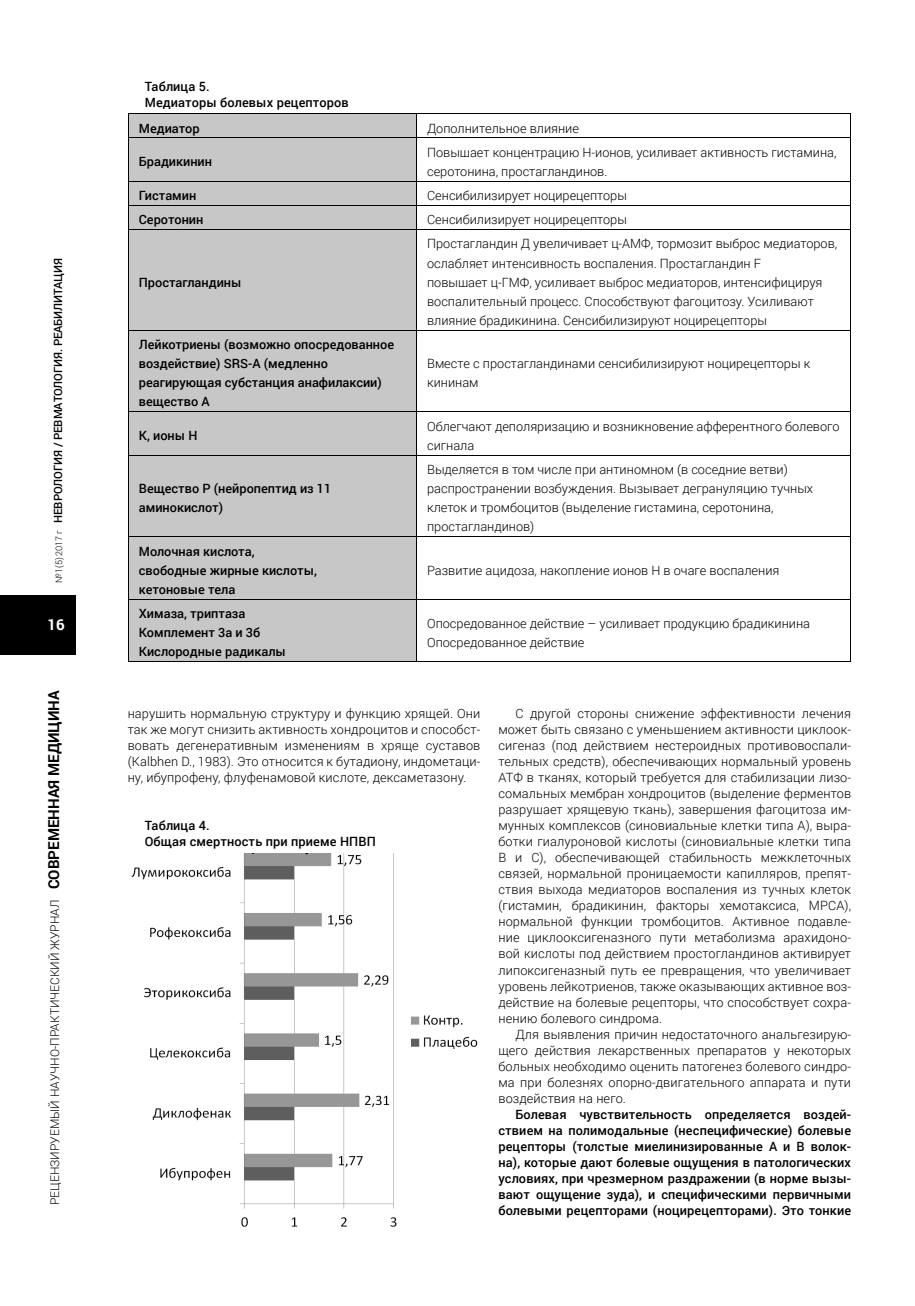
<style>
.page{position:relative;width:915px;height:1306px;background:#fff}
.page>*{position:absolute;margin:0;border:0;box-sizing:border-box;transform-origin:0 0}
.t1{font:700 15px "Roboto";color:#fff}
.t2{font:300 12.75px/16px "Roboto";color:#000}
.t3{font:500 12.75px/16px "Roboto";color:#000}
.t4{font:300 12px "Roboto";color:#000}
.t5{font:500 11.4px "Roboto";letter-spacing:-.01em;color:#000}
.s1{font-weight:300;font-size:9px}
.s2{font-weight:700;font-size:15px}
</style>
<div class="page">
<div style="left:0;top:595px;width:75px;height:60px;background:#000"></div>
<div style="left:129px;top:114px;width:287px;height:547px;background:#c7c7c7"></div>
<hr style="left:416px;top:113px;width:434px;height:1px;background:#000">
<hr style="left:416px;top:138px;width:434px;height:1px;background:#000">
<hr style="left:849px;top:138px;width:1px;height:43px;background:#000">
<hr style="left:416px;top:181px;width:434px;height:1px;background:#000">
<hr style="left:416px;top:205px;width:434px;height:1px;background:#000">
<hr style="left:416px;top:229px;width:434px;height:1px;background:#000">
<hr style="left:849px;top:230px;width:1px;height:100px;background:#000">
<hr style="left:416px;top:330px;width:434px;height:1px;background:#000">
<hr style="left:849px;top:331px;width:1px;height:80px;background:#000">
<hr style="left:416px;top:411px;width:434px;height:1px;background:#000">
<hr style="left:849px;top:412px;width:1px;height:43px;background:#000">
<hr style="left:416px;top:455px;width:434px;height:1px;background:#000">
<hr style="left:849px;top:455px;width:1px;height:81px;background:#000">
<hr style="left:416px;top:536px;width:434px;height:1px;background:#000">
<hr style="left:849px;top:537px;width:1px;height:62px;background:#000">
<hr style="left:416px;top:599px;width:434px;height:1px;background:#000">
<hr style="left:849px;top:599px;width:1px;height:62px;background:#000">
<hr style="left:416px;top:661px;width:434px;height:1px;background:#000">
<hr style="left:128px;top:113px;width:288px;height:1px;background:#000">
<svg style="left:128px;top:114px;width:1px;height:24px"></svg>
<svg style="left:416px;top:114px;width:1px;height:24px"></svg>
<hr style="left:128px;top:138px;width:288px;height:1px;background:#000">
<hr style="left:128px;top:138px;width:1px;height:43px;background:#000">
<hr style="left:416px;top:138px;width:1px;height:43px;background:#000">
<hr style="left:128px;top:181px;width:288px;height:1px;background:#000">
<hr style="left:128px;top:205px;width:288px;height:1px;background:#000">
<svg style="left:128px;top:182px;width:1px;height:47px"></svg>
<svg style="left:416px;top:182px;width:1px;height:47px"></svg>
<hr style="left:128px;top:229px;width:288px;height:1px;background:#000">
<hr style="left:128px;top:230px;width:1px;height:100px;background:#000">
<hr style="left:416px;top:230px;width:1px;height:100px;background:#000">
<hr style="left:128px;top:330px;width:288px;height:1px;background:#000">
<hr style="left:128px;top:331px;width:1px;height:80px;background:#000">
<hr style="left:416px;top:331px;width:1px;height:80px;background:#000">
<hr style="left:128px;top:411px;width:288px;height:1px;background:#000">
<hr style="left:128px;top:412px;width:1px;height:43px;background:#000">
<hr style="left:416px;top:412px;width:1px;height:43px;background:#000">
<hr style="left:128px;top:455px;width:288px;height:1px;background:#000">
<hr style="left:128px;top:455px;width:1px;height:81px;background:#000">
<hr style="left:416px;top:455px;width:1px;height:81px;background:#000">
<hr style="left:128px;top:536px;width:288px;height:1px;background:#000">
<hr style="left:128px;top:537px;width:1px;height:62px;background:#000">
<hr style="left:416px;top:537px;width:1px;height:62px;background:#000">
<hr style="left:128px;top:599px;width:288px;height:1px;background:#000">
<hr style="left:128px;top:599px;width:1px;height:62px;background:#000">
<hr style="left:416px;top:599px;width:1px;height:62px;background:#000">
<hr style="left:128px;top:661px;width:288px;height:1px;background:#000">
<img style="left:131px;top:853px;width:347px;height:374px">
<p class="t5" style="left:50px;top:582px;width:326px;rotate:-90deg"><span class="s1">№1(5) 2017 г</span> НЕВРОЛОГИЯ / РЕВМАТОЛОГИЯ. РЕАБИЛИТАЦИЯ</p>
<p class="t1" style="left:47px;top:614px;width:19px">16</p>
<p class="t4" style="left:46px;top:1204px;width:516px;rotate:-90deg">РЕЦЕНЗИРУЕМЫЙ НАУЧНО-ПРАКТИЧЕСКИЙ ЖУРНАЛ <span class="s2">СОВРЕМЕННАЯ МЕДИЦИНА</span></p>
<p class="t3" style="left:145px;top:78px;width:205px">Таблица 5.<br>Медиаторы болевых рецепторов</p>
<p class="t3" style="left:139px;top:120px;width:62px">Медиатор</p>
<p class="t2" style="left:427px;top:120px;width:153px">Дополнительное влияние</p>
<p class="t3" style="left:139px;top:153px;width:75px">Брадикинин</p>
<p class="t2" style="left:427px;top:142px;width:411px;line-height:19px">Повышает концентрацию Н-ионов, усиливает активность гистамина, серотонина, простагландинов.</p>
<p class="t3" style="left:139px;top:187px;width:59px">Гистамин</p>
<p class="t2" style="left:427px;top:187px;width:201px">Сенсибилизирует ноцирецепторы</p>
<p class="t3" style="left:139px;top:211px;width:66px">Серотонин</p>
<p class="t2" style="left:427px;top:211px;width:201px">Сенсибилизирует ноцирецепторы</p>
<p class="t3" style="left:139px;top:274px;width:104px">Простагландины</p>
<p class="t3" style="left:139px;top:334px;width:257px;line-height:19.2px">Лейкотриены (возможно опосредованное воздействие) SRS-А (медленно реагирующая субстанция анафилаксии) вещество А</p>
<p class="t2" style="left:427px;top:234px;width:411px;line-height:19.2px">Простагландин Д увеличивает ц-АМФ, тормозит выброс медиаторов, ослабляет интенсивность воспаления. Простагландин F<br>повышает ц-ГМФ, усиливает выброс медиаторов, интенсифицируя воспалительный процесс. Способствуют фагоцитозу. Усиливают влияние брадикинина. Сенсибилизируют ноцирецепторы</p>
<p class="t2" style="left:427px;top:353px;width:384px;line-height:19.2px">Вместе с простагландинами сенсибилизируют ноцирецепторы к кининам</p>
<p class="t3" style="left:139px;top:427px;width:60px">К, ионы Н</p>
<p class="t2" style="left:427px;top:416px;width:414px;line-height:19.2px">Облегчают деполяризацию и возникновение афферентного болевого сигнала</p>
<p class="t3" style="left:139px;top:478px;width:194px;line-height:19.2px">Вещество Р (нейропептид из 11 аминокислот)</p>
<p class="t2" style="left:427px;top:459px;width:387px;line-height:19.2px">Выделяется в том числе при антиномном (в соседние ветви) распространении возбуждения. Вызывает дегрануляцию тучных клеток и тромбоцитов (выделение гистамина, серотонина, простагландинов)</p>
<p class="t3" style="left:139px;top:541px;width:179px;line-height:19.2px">Молочная кислота, свободные жирные кислоты, кетоновые тела</p>
<p class="t2" style="left:427px;top:561px;width:354px">Развитие ацидоза, накопление ионов Н в очаге воспаления</p>
<p class="t3" style="left:139px;top:603px;width:148px;line-height:19.2px">Химаза, триптаза<br>Комплемент 3а и 3б<br>Кислородные радикалы</p>
<p class="t2" style="left:427px;top:613px;width:384px;line-height:19.2px">Опосредованное действие – усиливает продукцию брадикинина<br>Опосредованное действие</p>
<p class="t2" style="left:128px;top:704px;width:354px;text-align:justify">нарушить нормальную структуру и функцию хрящей. Они так же могут снизить активность хондроцитов и способст&shy;вовать дегенеративным изменениям в хряще суставов (Kalbhen D., 1983). Это относится к бутадиону, индометаци&shy;ну, ибупрофену, флуфенамовой кислоте, дексаметазону.</p>
<p class="t3" style="left:145px;top:817px;width:232px">Таблица 4.<br>Общая смертность при приеме НПВП</p>
<p class="t2" style="left:498px;top:704px;width:354px;text-align:justify;text-indent:17px">С другой стороны снижение эффективности лечения может быть связано с уменьшением активности циклоок&shy;сигеназ (под действием нестероидных противовоспали&shy;тельных средств), обеспечивающих нормальный уровень АТФ в тканях, который требуется для стабилизации лизо&shy;сомальных мембран хондроцитов (выделение ферментов разрушает хрящевую ткань), завершения фагоцитоза им&shy;мунных комплексов (синовиальные клетки типа А), выра&shy;ботки гиалуроновой кислоты (синовиальные клетки типа В и С), обеспечивающей стабильность межклеточных связей, нормальной проницаемости капилляров, препят&shy;ствия выхода медиаторов воспаления из тучных клеток (гистамин, брадикинин, факторы хемотаксиса, МРСА), нормальной функции тромбоцитов. Активное подавле&shy;ние циклооксигеназного пути метаболизма арахидоно&shy;вой кислоты под действием простогландинов активирует липоксигеназный путь ее превращения, что увеличивает уровень лейкотриенов, также оказывающих активное воз&shy;действие на болевые рецепторы, что способствует сохра&shy;нению болевого синдрома.</p>
<p class="t2" style="left:498px;top:1025px;width:354px;text-align:justify;text-indent:17px">Для выявления причин недостаточного анальгезирую&shy;щего действия лекарственных препаратов у некоторых больных необходимо оценить патогенез болевого синдро&shy;ма при болезнях опорно-двигательного аппарата и пути воздействия на него.</p>
<p class="t3" style="left:498px;top:1106px;width:354px;text-align:justify;text-indent:17px">Болевая чувствительность определяется воздей&shy;ствием на полимодальные (неспецифические) болевые рецепторы (толстые миелинизированные А и B волок&shy;на), которые дают болевые ощущения в патологических условиях, при чрезмерном раздражении (в норме вызы&shy;вают ощущение зуда), и специфическими первичными болевыми рецепторами (ноцирецепторами). Это тонкие</p>
</div>
